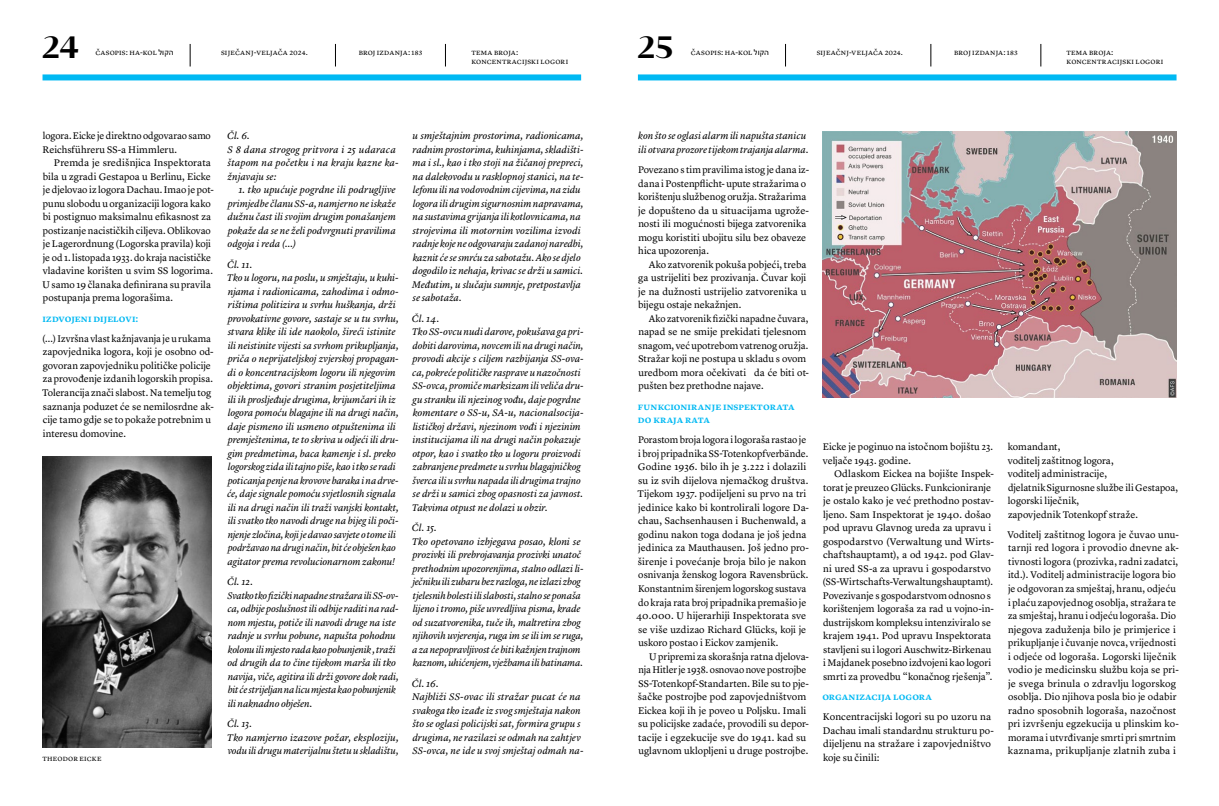
<style>
.page{position:relative;width:1219px;height:806px;background:#fff}
.page>*{position:absolute;margin:0;border:0;box-sizing:border-box;transform-origin:0 0}
.t1{font:500 40px "Marlene High";color:#000}
.t2{font:10px/13.5px "Lyon Text";letter-spacing:.005em;color:#000}
.t3{font:italic 10px/13.5px "Lyon Text";letter-spacing:-.005em;color:#000}
.t4{font:italic 10px/13.5px "Lyon Text";letter-spacing:.015em;color:#000}
.t5{font:600 10px/13.5px "Lyon Text";letter-spacing:.01em;color:#00b9f3}
.t6{font:8px/8.8px "Lyon Text";letter-spacing:.02em;color:#000}
.s1{font-family:"Arial"}
</style>
<div class="page">
<div style="left:43px;top:74px;width:538px;height:6px;background:#00b9f3"></div>
<div style="left:638px;top:74px;width:538px;height:6px;background:#00b9f3"></div>
<svg style="left:190px;top:44px;width:1px;height:22px"></svg>
<svg style="left:785px;top:44px;width:1px;height:22px"></svg>
<svg style="left:335px;top:44px;width:1px;height:22px"></svg>
<svg style="left:931px;top:44px;width:1px;height:22px"></svg>
<svg style="left:445px;top:44px;width:1px;height:22px"></svg>
<svg style="left:1041px;top:44px;width:1px;height:22px"></svg>
<img style="left:42px;top:456px;width:169px;height:291px">
<img style="left:823px;top:131px;width:353px;height:266px">
<h1 class="t1" style="left:42px;top:19px;width:38px">24</h1>
<h1 class="t1" style="left:638px;top:19px;width:37px">25</h1>
<p class="t6" style="left:95px;top:47px;width:80px">ČASOPIS: HA-KOL <span class="s1">הקול</span></p>
<p class="t6" style="left:221px;top:47px;width:88px">siječanj-veljača 2024.</p>
<p class="t6" style="left:359px;top:48px;width:65px">broj izdanja: 183</p>
<p class="t6" style="left:471px;top:47px;width:48px">tema broja:</p>
<p class="t6" style="left:691px;top:47px;width:80px">ČASOPIS: HA-KOL <span class="s1">הקול</span></p>
<p class="t6" style="left:817px;top:47px;width:88px">sijeačnj-veljača 2024.</p>
<p class="t6" style="left:954px;top:47px;width:65px">broj izdanja: 183</p>
<p class="t6" style="left:471px;top:56px;width:27px">KONCENTRA</p>
<p class="t6" style="left:517px;top:56px;width:44px">CIJSKI LOGORI</p>
<p class="t6" style="left:1066px;top:47px;width:48px">tema broja:<br>KONCENTRA</p>
<p class="t6" style="left:1112px;top:56px;width:44px">CIJSKI LOGORI</p>
<p class="t2" style="left:43px;top:128px;width:170px">logora. Eicke je direktno odgovarao samo<br>Reichsführeru SS-a Himmleru.</p>
<p class="t2" style="left:43px;top:155px;width:173px;text-indent:11px">Premda je središnjica Inspektorata bila u zgradi Gestapoa u Berlinu, Eicke je djelovao iz logora Dachau. Imao je pot&shy;punu slobodu u organizaciji logora kako bi postignuo maksimalnu efikasnost za postizanje nacističkih ciljeva. Oblikovao je Lagerordnung (Logorska pravila) koji je od 1. listopada 1933. do kraja nacističke vladavine korišten u svim SS logorima.<br>U samo 19 članaka definirana su pravila postupanja prema logorašima.</p>
<p class="t5" style="left:43px;top:310px;width:97px">Izdvojeni dijelovi:</p>
<p class="t2" style="left:42px;top:331px;width:173px">(...) Izvršna vlast kažnjavanja je u rukama zapovjednika logora, koji je osobno od&shy;govoran zapovjedniku političke policije za provođenje izdanih logorskih propisa.<br>Tolerancija znači slabost. Na temelju tog saznanja poduzet će se nemilosrdne ak&shy;cije tamo gdje se to pokaže potrebnim u interesu domovine.</p>
<p class="t6" style="left:43px;top:752px;width:60px">Theodor Eicke</p>
<p class="t4" style="left:227px;top:128px;width:173px">Čl. 6.<br>S 8 dana strogog pritvora i 25 udaraca štapom na početku i na kraju kazne ka&shy;žnjavaju se:</p>
<p class="t3" style="left:228px;top:182px;width:170px;text-align:justify;text-indent:11px">1. tko upućuje pogrdne ili podrugljive primjedbe članu SS-a, namjerno ne iskaže dužnu čast ili svojim drugim ponašanjem pokaže da se ne želi podvrgnuti pravilima odgoja i reda (...)</p>
<p class="t3" style="left:227px;top:256px;width:173px">Čl. 11.<br>Tko u logoru, na poslu, u smještaju, u kuhi&shy;njama i radionicama, zahodima i odmo&shy;rištima politizira u svrhu huškanja, drži provokativne govore, sastaje se u tu svrhu, stvara klike ili ide naokolo, šireći istinite ili neistinite vijesti sa svrhom prikupljanja, priča o neprijateljskoj zvjerskoj propagan&shy;di o koncentracijskom logoru ili njegovim objektima, govori stranim posjetiteljima ili ih prosljeđuje drugima, krijumčari ih iz logora pomoću blagajne ili na drugi način, daje pismeno ili usmeno otpuštenima ili premještenima, te to skriva u odjeći ili dru&shy;gim predmetima, baca kamenje i sl. preko logorskog zida ili tajno piše, kao i tko se radi poticanja penje na krovove baraka i na drve&shy;će, daje signale pomoću svjetlosnih signala ili na drugi način ili traži vanjski kontakt, ili svatko tko navodi druge na bijeg ili poči&shy;njenje zločina, koji je davao savjete o tome ili podržavao na drugi način, bit će obješen kao agitator prema revolucionarnom zakonu!</p>
<p class="t3" style="left:227px;top:574px;width:173px">Čl. 12.<br>Svatko tko fizički napadne stražara ili SS-ov&shy;ca, odbije poslušnost ili odbije raditi na rad&shy;nom mjestu, potiče ili navodi druge na iste radnje u svrhu pobune, napušta pohodnu kolonu ili mjesto rada kao pobunjenik , traži od drugih da to čine tijekom marša ili tko navija, viče, agitira ili drži govore dok radi, bit će strijeljan na licu mjesta kao pobunjenik ili naknadno obješen.</p>
<p class="t3" style="left:227px;top:715px;width:173px">Čl. 13.<br>Tko namjerno izazove požar, eksploziju, vodu ili drugu materijalnu štetu u skladištu,</p>
<p class="t3" style="left:412px;top:128px;width:173px">u smještajnim prostorima, radionicama, radnim prostorima, kuhinjama, skladišti&shy;ma i sl., kao i tko stoji na žičanoj prepreci, na dalekovodu u rasklopnoj stanici, na te&shy;lefonu ili na vodovodnim cijevima, na zidu logora ili drugim sigurnosnim napravama, na sustavima grijanja ili kotlovnicama, na strojevima ili motornim vozilima izvodi radnje koje ne odgovaraju zadanoj naredbi, kaznit će se smrću za sabotažu. Ako se djelo dogodilo iz nehaja, krivac se drži u samici.<br>Međutim, u slučaju sumnje, pretpostavlja se sabotaža.</p>
<p class="t3" style="left:412px;top:310px;width:173px">Čl. 14.<br>Tko SS-ovcu nudi darove, pokušava ga pri&shy;dobiti darovima, novcem ili na drugi način, provodi akcije s ciljem razbijanja SS-ova&shy;ca, pokreće političke rasprave u nazočnosti SS-ovca, promiče marksizam ili veliča dru&shy;gu stranku ili njezinog vođu, daje pogrdne komentare o SS-u, SA-u, nacionalsocija&shy;lističkoj državi, njezinom vođi i njezinim institucijama ili na drugi način pokazuje otpor, kao i svatko tko u logoru proizvodi zabranjene predmete u svrhu blagajničkog šverca ili u svrhu napada ili drugima trajno se drži u samici zbog opasnosti za javnost.<br>Takvima otpust ne dolazi u obzir.</p>
<p class="t3" style="left:412px;top:520px;width:173px">Čl. 15.<br>Tko opetovano izbjegava posao, kloni se prozivki ili prebrojavanja prozivki unatoč prethodnim upozorenjima, stalno odlazi li&shy;ječniku ili zubaru bez razloga, ne izlazi zbog tjelesnih bolesti ili slabosti, stalno se ponaša lijeno i tromo, piše uvredljiva pisma, krade od suzatvorenika, tuče ih, maltretira zbog njihovih uvjerenja, ruga im se ili im se ruga, a za nepopravljivost će biti kažnjen trajnom kaznom, uhićenjem, vježbama ili batinama.</p>
<p class="t3" style="left:412px;top:675px;width:173px">Čl. 16.<br>Najbliži SS-ovac ili stražar pucat će na svakoga tko izađe iz svog smještaja nakon što se oglasi policijski sat, formira grupu s drugima, ne razilazi se odmah na zahtjev SS-ovca, ne ide u svoj smještaj odmah na-</p>
<p class="t3" style="left:638px;top:128px;width:172px">kon što se oglasi alarm ili napušta stanicu ili otvara prozore tijekom trajanja alarma.</p>
<p class="t2" style="left:638px;top:162px;width:173px">Povezano s tim pravilima istog je dana iz&shy;dana i Postenpflicht- upute stražarima o korištenju službenog oružja. Stražarima je dopušteno da u situacijama ugrože&shy;nosti ili mogućnosti bijega zatvorenika mogu koristiti ubojitu silu bez obaveze hica upozorenja.</p>
<p class="t2" style="left:638px;top:256px;width:170px;text-align:justify;text-indent:11px">Ako zatvorenik pokuša pobjeći, treba ga ustrijeliti bez prozivanja. Čuvar koji je na dužnosti ustrijelio zatvorenika u bijegu ostaje nekažnjen.</p>
<p class="t2" style="left:638px;top:310px;width:172px;text-indent:10px">Ako zatvorenik fizički napadne čuvara, napad se ne smije prekidati tjelesnom snagom, već upotrebom vatrenog oružja.<br>Stražar koji ne postupa u skladu s ovom uredbom mora očekivati da će biti ot&shy;pušten bez prethodne najave.</p>
<p class="t5" style="left:638px;top:398px;width:158px">Funkcioniranje Inspektorata do kraja rata</p>
<p class="t2" style="left:636px;top:432px;width:174px">Porastom broja logora i logoraša rastao je i broj pripadnika SS-Totenkopfverbände.<br>Godine 1936. bilo ih je 3.222 i dolazili su iz svih dijelova njemačkog društva.<br>Tijekom 1937. podijeljeni su prvo na tri jedinice kako bi kontrolirali logore Da&shy;chau, Sachsenhausen i Buchenwald, a godinu nakon toga dodana je još jedna jedinica za Mauthausen. Još jedno pro&shy;širenje i povećanje broja bilo je nakon osnivanja ženskog logora Ravensbrück.<br>Konstantnim širenjem logorskog sustava do kraja rata broj pripadnika premašio je 40.000. U hijerarhiji Inspektorata sve se više uzdizao Richard Glücks, koji je uskoro postao i Eickov zamjenik.</p>
<p class="t2" style="left:638px;top:648px;width:173px;text-indent:11px">U pripremi za skorašnja ratna djelova&shy;nja Hitler je 1938. osnovao nove postrojbe SS-Totenkopf-Standarten. Bile su to pje&shy;šačke postrojbe pod zapovjedništvom Eickea koji ih je poveo u Poljsku. Imali su policijske zadaće, provodili su depor&shy;tacije i egzekucije sve do 1941. kad su uglavnom uklopljeni u druge postrojbe.</p>
<p class="t2" style="left:823px;top:439px;width:172px">Eicke je poginuo na istočnom bojištu 23. veljače 1943. godine.</p>
<p class="t2" style="left:822px;top:466px;width:173px;text-indent:12px">Odlaskom Eickea na bojište Inspek&shy;torat je preuzeo Glücks. Funkcioniranje je ostalo kako je već prethodno postav&shy;ljeno. Sam Inspektorat je 1940. došao pod upravu Glavnog ureda za upravu i gospodarstvo (Verwaltung und Wirts&shy;chaftshauptamt), a od 1942. pod Glav&shy;ni ured SS-a za upravu i gospodarstvo (SS-Wirtschafts-Verwaltungshauptamt).<br>Povezivanje s gospodarstvom odnosno s korištenjem logoraša za rad u vojno-in&shy;dustrijskom kompleksu intenziviralo se krajem 1941. Pod upravu Inspektorata stavljeni su i logori Auschwitz-Birkenau i Majdanek posebno izdvojeni kao logori smrti za provedbu “konačnog rješenja”.</p>
<p class="t5" style="left:822px;top:688px;width:111px">Organizacija logora</p>
<p class="t2" style="left:823px;top:709px;width:173px">Koncentracijski logori su po uzoru na Dachau imali standardnu strukturu po&shy;dijeljenu na stražare i zapovjedništvo koje su činili:</p>
<p class="t2" style="left:1008px;top:439px;width:172px">komandant,<br>voditelj zaštitnog logora,<br>voditelj administracije,<br>djelatnik Sigurnosne službe ili Gestapoa, logorski liječnik,<br>zapovjednik Totenkopf straže.</p>
<p class="t2" style="left:1007px;top:526px;width:173px">Voditelj zaštitnog logora je čuvao unu&shy;tarnji red logora i provodio dnevne ak&shy;tivnosti logora (prozivka, radni zadatci, itd.). Voditelj administracije logora bio je odgovoran za smještaj, hranu, odjeću i plaću zapovjednog osoblja, stražara te za smještaj, hranu i odjeću logoraša. Dio njegova zaduženja bilo je primjerice i prikupljanje i čuvanje novca, vrijednosti i odjeće od logoraša. Logorski liječnik vodio je medicinsku službu koja se pri&shy;je svega brinula o zdravlju logorskog osoblja. Dio njihova posla bio je odabir radno sposobnih logoraša, nazočnost pri izvršenju egzekucija u plinskim ko&shy;morama i utvrđivanje smrti pri smrtnim kaznama, prikupljanje zlatnih zuba i</p>
</div>
